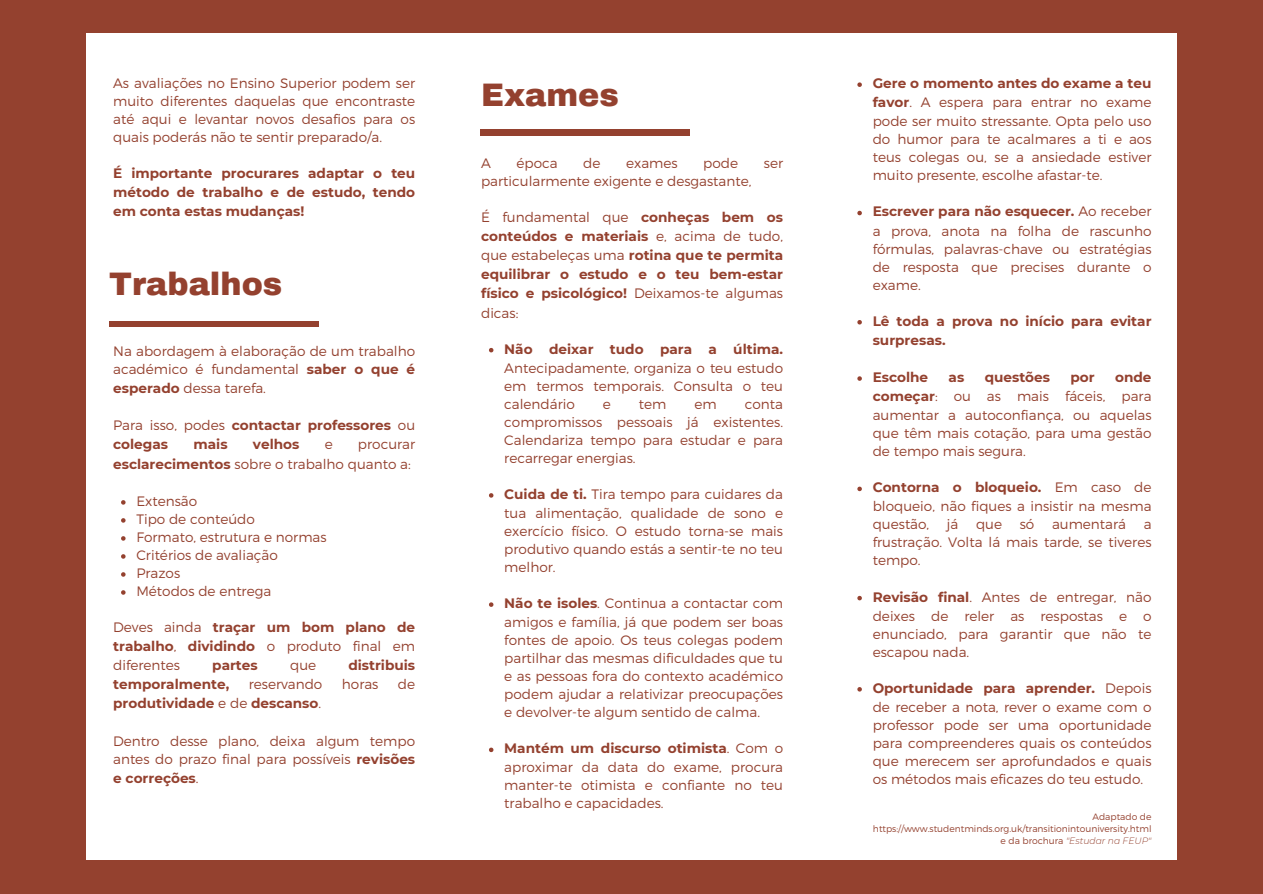
<style>
.page{position:relative;width:1263px;height:894px;background:#fff}
.page>*{position:absolute;margin:0;border:0;box-sizing:border-box;transform-origin:0 0}
.t1{font:900 31.8px "Archivo";color:#94412f}
.t2{font:300 13.65px/18.3px "Montserrat";color:#94412f;text-align:justify}
.t3{font:700 13.65px/19.2px "Montserrat";color:#94412f;text-align:justify}
.t4{font:300 9.15px/12.1px "Montserrat";color:#94412f;text-align:right}
.t5{font:italic 300 9.15px "Montserrat";color:#94412f}
.s1{font-weight:700}
.s2{font-weight:300}
.s3{font-style:normal}
</style>
<div class="page">
<div style="left:0;top:0;width:1263px;height:893px;background:#94412f"></div>
<div style="left:87px;top:34px;width:1090px;height:825px;background:#fff"></div>
<div style="left:480px;top:130px;width:209px;height:5px;background:#94412f"></div>
<svg style="left:489px;top:348px;width:4px;height:4px"></svg>
<svg style="left:489px;top:493px;width:4px;height:4px"></svg>
<svg style="left:489px;top:602px;width:4px;height:4px"></svg>
<svg style="left:489px;top:747px;width:4px;height:5px"></svg>
<svg style="left:857px;top:82px;width:5px;height:5px"></svg>
<svg style="left:857px;top:211px;width:5px;height:4px"></svg>
<svg style="left:857px;top:320px;width:5px;height:4px"></svg>
<svg style="left:857px;top:376px;width:5px;height:4px"></svg>
<svg style="left:857px;top:486px;width:5px;height:5px"></svg>
<svg style="left:857px;top:595px;width:5px;height:5px"></svg>
<svg style="left:857px;top:687px;width:5px;height:4px"></svg>
<div style="left:109px;top:321px;width:209px;height:5px;background:#94412f"></div>
<svg style="left:121px;top:500px;width:5px;height:4px"></svg>
<svg style="left:121px;top:518px;width:5px;height:4px"></svg>
<svg style="left:121px;top:536px;width:5px;height:4px"></svg>
<svg style="left:121px;top:554px;width:5px;height:4px"></svg>
<svg style="left:121px;top:572px;width:5px;height:4px"></svg>
<svg style="left:121px;top:590px;width:5px;height:4px"></svg>
<p class="t2" style="left:113px;top:73px;width:304px">As avaliações no Ensino Superior podem ser muito diferentes daquelas que encontraste até aqui e levantar novos desafios para os quais poderás não te sentir preparado/a.</p>
<h3 class="t3" style="left:113px;top:164px;width:304px">É importante procurares adaptar o teu método de trabalho e de estudo, tendo em conta estas mudanças!</h3>
<p class="t1" style="left:109px;top:267px;width:175px">Trabalhos</p>
<h3 class="t2" style="left:113px;top:341px;width:303px">Na abordagem à elaboração de um trabalho académico é fundamental <span class="s1">saber o que é esperado</span> dessa tarefa.</h3>
<h3 class="t3" style="left:113px;top:415px;width:303px"><span class="s2">Para isso, podes</span> contactar professores <span class="s2">ou </span>colegas</h3>
<h3 class="t3" style="left:193px;top:435px;width:36px">mais</h3>
<h3 class="t3" style="left:253px;top:435px;width:48px">velhos</h3>
<h3 class="t2" style="left:325px;top:434px;width:10px">e</h3>
<h3 class="t2" style="left:113px;top:434px;width:304px;line-height:19.2px;text-indent:245px">procurar <span class="s1">esclarecimentos</span> sobre o trabalho quanto a:</h3>
<p class="t2" style="left:136px;top:491px;width:62px">Extensão</p>
<p class="t2" style="left:136px;top:509px;width:120px">Tipo de conteúdo</p>
<p class="t2" style="left:136px;top:527px;width:192px">Formato, estrutura e normas</p>
<p class="t2" style="left:136px;top:545px;width:143px">Critérios de avaliação</p>
<p class="t2" style="left:136px;top:563px;width:45px">Prazos</p>
<p class="t2" style="left:136px;top:581px;width:136px">Métodos de entrega</p>
<p class="t2" style="left:113px;top:616px;width:304px;line-height:19.2px">Deves ainda <span class="s1">traçar um bom plano de trabalho</span>, <span class="s1">dividindo</span> o produto final em diferentes</p>
<p class="t3" style="left:212px;top:655px;width:47px">partes</p>
<p class="t2" style="left:290px;top:655px;width:28px">que</p>
<p class="t3" style="left:348px;top:655px;width:68px">distribuis</p>
<p class="t3" style="left:113px;top:674px;width:118px">temporalmente,</p>
<p class="t2" style="left:249px;top:674px;width:75px">reservando</p>
<p class="t2" style="left:342px;top:674px;width:38px">horas</p>
<p class="t2" style="left:398px;top:674px;width:19px">de</p>
<p class="t3" style="left:113px;top:693px;width:209px">produtividade <span class="s2">e de</span> descanso<span class="s2">.</span></p>
<p class="t2" style="left:113px;top:730px;width:304px">Dentro desse plano, deixa algum tempo antes do prazo final para possíveis <span class="s1">revisões e correções</span>.</p>
<p class="t1" style="left:481px;top:78px;width:139px">Exames</p>
<p class="t2" style="left:873px;top:73px;width:280px"><span class="s1">Gere o momento antes do exame a teu favor</span>. A espera para entrar no exame pode ser muito stressante. Opta pelo uso do humor para te acalmares a ti e aos teus colegas ou, se a ansiedade estiver muito presente, escolhe afastar-te.</p>
<p class="t2" style="left:873px;top:202px;width:280px"><span class="s1">Escrever para não esquecer.</span> Ao receber a prova, anota na folha de rascunho fórmulas, palavras-chave ou estratégias de resposta que precises durante o exame.</p>
<p class="t3" style="left:873px;top:311px;width:280px">Lê toda a prova no início para evitar surpresas.</p>
<p class="t3" style="left:873px;top:367px;width:57px">Escolhe</p>
<p class="t3" style="left:949px;top:367px;width:17px">as</p>
<p class="t3" style="left:985px;top:367px;width:67px">questões</p>
<p class="t3" style="left:1070px;top:367px;width:26px">por</p>
<h2 class="t2" style="left:481px;top:153px;width:11px">A</h2>
<h2 class="t2" style="left:516px;top:153px;width:43px">época</h2>
<h2 class="t2" style="left:583px;top:153px;width:19px">de</h2>
<h2 class="t2" style="left:626px;top:153px;width:53px">exames</h2>
<h2 class="t2" style="left:703px;top:153px;width:36px">pode</h2>
<h2 class="t2" style="left:764px;top:153px;width:21px">ser</h2>
<h2 class="t2" style="left:481px;top:171px;width:272px">particularmente exigente e desgastante,</h2>
<h1 class="t3" style="left:481px;top:207px;width:304px"><span class="s2">É fundamental que</span> conheças bem os conteúdos e materiais <span class="s2">e, acima de tudo, que estabeleças uma</span> rotina que te permita equilibrar o estudo e o teu bem-estar físico e psicológico! <span class="s2">Deixamos-te algumas dicas:</span></h1>
<p class="t2" style="left:504px;top:339px;width:280px"><span class="s1">Não deixar tudo para a última.<br></span>Antecipadamente, organiza o teu estudo em termos temporais. Consulta o teu calendário</p>
<p class="t2" style="left:873px;top:367px;width:280px;text-indent:242px"><span class="s1">onde começar</span>: ou as mais fáceis, para aumentar a autoconfiança, ou aquelas que têm mais cotação, para uma gestão de tempo mais segura.</p>
<h3 class="t2" style="left:873px;top:477px;width:280px"><span class="s1">Contorna o bloqueio.</span> Em caso de bloqueio, não fiques a insistir na mesma questão,</h3>
<p class="t2" style="left:504px;top:394px;width:280px;text-indent:241px">conta compromissos pessoais já existentes.<br>Calendariza tempo para estudar e para recarregar energias.</p>
<h3 class="t2" style="left:504px;top:484px;width:280px"><span class="s1">Cuida de ti.</span> Tira tempo para cuidares da tua alimentação, qualidade de sono e exercício físico. O estudo torna-se mais produtivo quando estás a sentir-te no teu melhor.</h3>
<h3 class="t2" style="left:504px;top:593px;width:280px"><span class="s1">Não te isoles</span>. Continua a contactar com amigos e família, já que podem ser boas fontes de apoio. Os teus colegas podem partilhar das mesmas dificuldades que tu e as pessoas fora do contexto académico podem ajudar a relativizar preocupações e devolver-te algum sentido de calma.</h3>
<p class="t2" style="left:504px;top:738px;width:280px"><span class="s1">Mantém um discurso otimista</span>. Com o aproximar da data do exame, procura manter-te otimista e confiante no teu trabalho e capacidades.</p>
<p class="t2" style="left:603px;top:394px;width:10px">e</p>
<p class="t2" style="left:639px;top:394px;width:29px">tem</p>
<p class="t2" style="left:695px;top:394px;width:24px">em</p>
<h3 class="t2" style="left:947px;top:514px;width:13px">já</h3>
<h3 class="t2" style="left:976px;top:514px;width:28px">que</h3>
<h3 class="t2" style="left:1020px;top:514px;width:16px">só</h3>
<h3 class="t2" style="left:1052px;top:514px;width:76px">aumentará</h3>
<h3 class="t2" style="left:873px;top:514px;width:280px;text-indent:271px">a frustração. Volta lá mais tarde, se tiveres tempo.</h3>
<h3 class="t2" style="left:873px;top:586px;width:280px"><span class="s1">Revisão final</span>. Antes de entregar, não deixes de reler as respostas e o enunciado, para garantir que não te escapou nada.</h3>
<h1 class="t2" style="left:873px;top:677px;width:280px"><span class="s1">Oportunidade para aprender.</span> Depois de receber a nota, rever o exame com o professor pode ser uma oportunidade para compreenderes quais os conteúdos que merecem ser aprofundados e quais os métodos mais eficazes do teu estudo.</h1>
<p class="t4" style="left:873px;top:809px;width:280px">Adaptado de https://www.studentminds.org.uk/transitionintouniversity.html</p>
<p class="t5" style="left:1001px;top:835px;width:152px"><span class="s3">e da brochura</span> "Estudar na FEUP"</p>
</div>
